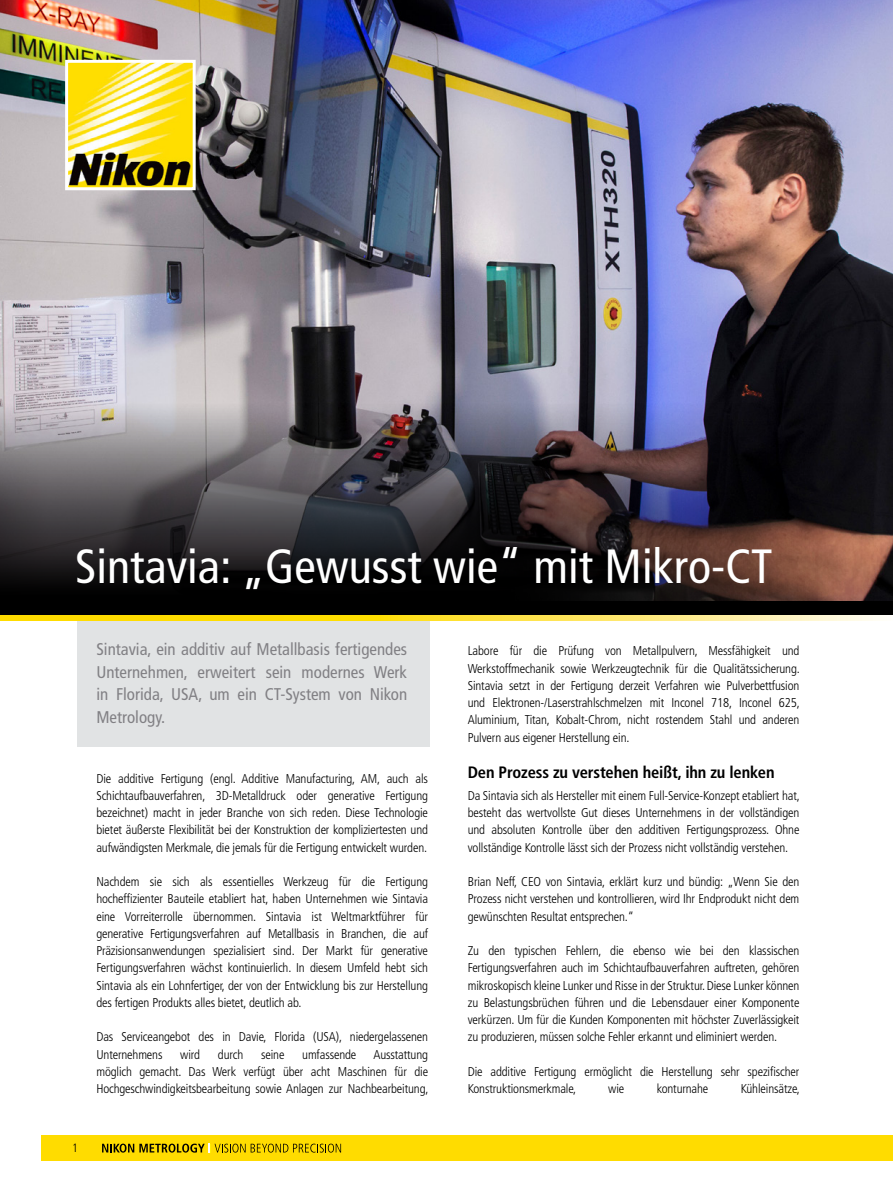
<style>
.page{position:relative;width:893px;height:1191px;background:#fff}
.page>*{position:absolute;margin:0;border:0;box-sizing:border-box;transform-origin:0 0}
.t1{font:condensed 48px "Frutiger LT Std";color:#fff}
.t2{font:condensed 16.95px/22.5px "Frutiger LT Std";color:#818084;text-align:justify}
.t3{font:700 condensed 16.5px "Frutiger LT Std";letter-spacing:-.01em;color:#000}
.t4{font:300 condensed 12.75px/17.2px "Frutiger LT Std";letter-spacing:-.01em;color:#000;text-align:justify}
.t5{font:300 condensed 12px "Frutiger LT Std";color:#000}
</style>
<div class="page">
<div style="left:77px;top:621px;width:352px;height:125px;background:#e1e3e4"></div>
<img style="left:0;top:0;width:893px;height:615px">
<div style="left:41px;top:1135px;width:852px;height:25px;background:#ffdc00"></div>
<svg style="left:102px;top:1143px;width:239px;height:10px"></svg>
<svg style="left:0;top:615px;width:880px;height:5px;background:#ffe445"></svg>
<div style="left:0;top:601px;width:893px;height:13px;background:#000"></div>
<img style="left:69px;top:64px;width:123px;height:122px">
<div style="left:65px;top:60px;width:131px;height:130px;border:3px solid #fff"></div>
<svg style="left:0;top:400px;width:893px;height:201px;background:#413a3f"></svg>
<h1 class="t1" style="left:75px;top:538px;width:699px">Sintavia: „Gewusst wie“ mit Mikro-CT</h1>
<p class="t5" style="left:72px;top:1141px;width:7px">1</p>
<h2 class="t2" style="left:96px;top:638px;width:312px">Sintavia, ein additiv auf Metallbasis fertigendes Unternehmen, erweitert sein modernes Werk in Florida, USA, um ein CT-System von Nikon Metrology.</h2>
<p class="t4" style="left:96px;top:769px;width:333px">Die additive Fertigung (engl. Additive Manufacturing, AM, auch als Schichtaufbauverfahren, 3D-Metalldruck oder generative Fertigung bezeichnet) macht in jeder Branche von sich reden. Diese Technologie bietet äußerste Flexibilität bei der Konstruktion der kompliziertesten und aufwändigsten Merkmale, die jemals für die Fertigung entwickelt wurden.</p>
<p class="t4" style="left:96px;top:873px;width:333px">Nachdem sie sich als essentielles Werkzeug für die Fertigung hocheffizienter Bauteile etabliert hat, haben Unternehmen wie Sintavia eine Vorreiterrolle übernommen. Sintavia ist Weltmarktführer für generative Fertigungsverfahren auf Metallbasis in Branchen, die auf Präzisionsanwendungen spezialisiert sind. Der Markt für generative Fertigungsverfahren wächst kontinuierlich. In diesem Umfeld hebt sich Sintavia als ein Lohnfertiger, der von der Entwicklung bis zur Herstellung des fertigen Produkts alles bietet, deutlich ab.</p>
<p class="t4" style="left:96px;top:1028px;width:333px">Das Serviceangebot des in Davie, Florida (USA), niedergelassenen<br>Unternehmens</p>
<p class="t4" style="left:180px;top:1045px;width:21px">wird</p>
<p class="t4" style="left:218px;top:1045px;width:27px">durch</p>
<p class="t4" style="left:261px;top:1045px;width:25px">seine</p>
<p class="t4" style="left:302px;top:1045px;width:56px">umfassende</p>
<p class="t4" style="left:96px;top:1045px;width:334px;text-indent:277px">Ausstattung möglich gemacht. Das Werk verfügt über acht Maschinen für die Hochgeschwindigkeitsbearbeitung sowie Anlagen zur Nachbearbeitung,</p>
<p class="t4" style="left:468px;top:642px;width:334px">Labore für die Prüfung von Metallpulvern, Messfähigkeit und Werkstoffmechanik sowie Werkzeugtechnik für die Qualitätssicherung.<br>Sintavia setzt in der Fertigung derzeit Verfahren wie Pulverbettfusion und Elektronen-/Laserstrahlschmelzen mit Inconel 718, Inconel 625, Aluminium, Titan, Kobalt-Chrom, nicht rostendem Stahl und anderen Pulvern aus eigener Herstellung ein.</p>
<p class="t3" style="left:468px;top:762px;width:308px">Den Prozess zu verstehen heißt, ihn zu lenken</p>
<p class="t4" style="left:468px;top:787px;width:334px">Da Sintavia sich als Hersteller mit einem Full-Service-Konzept etabliert hat, besteht das wertvollste Gut dieses Unternehmens in der vollständigen und absoluten Kontrolle über den additiven Fertigungsprozess. Ohne vollständige Kontrolle lässt sich der Prozess nicht vollständig verstehen.</p>
<p class="t4" style="left:468px;top:873px;width:333px">Brian Neff, CEO von Sintavia, erklärt kurz und bündig: „Wenn Sie den Prozess nicht verstehen und kontrollieren, wird Ihr Endprodukt nicht dem gewünschten Resultat entsprechen.“</p>
<p class="t4" style="left:468px;top:942px;width:333px">Zu den typischen Fehlern, die ebenso wie bei den klassischen Fertigungsverfahren auch im Schichtaufbauverfahren auftreten, gehören mikroskopisch kleine Lunker und Risse in der Struktur. Diese Lunker können zu Belastungsbrüchen führen und die Lebensdauer einer Komponente verkürzen. Um für die Kunden Komponenten mit höchster Zuverlässigkeit zu produzieren, müssen solche Fehler erkannt und eliminiert werden.</p>
<p class="t4" style="left:468px;top:1063px;width:333px">Die additive Fertigung ermöglicht die Herstellung sehr spezifischer<br>Konstruktionsmerkmale,</p>
<p class="t4" style="left:608px;top:1080px;width:18px">wie</p>
<p class="t4" style="left:657px;top:1080px;width:53px">konturnahe</p>
<p class="t4" style="left:741px;top:1080px;width:61px">Kühleinsätze,</p>
</div>
